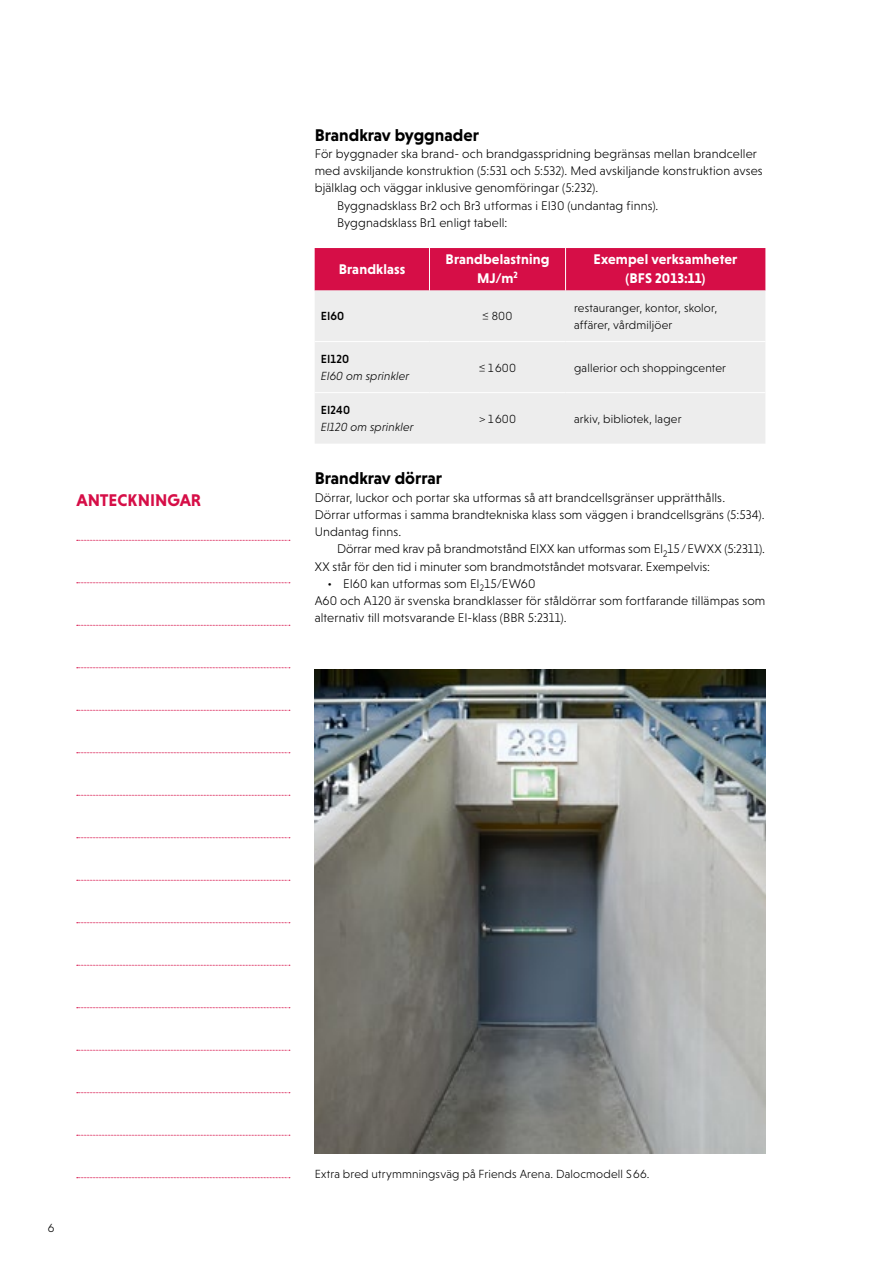
<style>
.page{position:relative;width:893px;height:1263px;background:#fff}
.page>*{position:absolute;margin:0;border:0;box-sizing:border-box;transform-origin:0 0}
.Bröd{font:700 17.25px "Niveau Grotesk";color:#000}
.Mellanrubr{font:700 17.25px "Niveau Grotesk";color:#d60e47}
.Tabellrubrik{font:700 14.25px/18.8px "Niveau Grotesk";letter-spacing:.01em;color:#fff;text-align:center}
.Bröd-2{font:300 12.75px/17.2px "Niveau Grotesk";letter-spacing:.01em;color:#000}
.Tabell_bröd{font:300 12px/16.5px "Niveau Grotesk";letter-spacing:.015em;color:#000}
.Bildtext{font:300 12px "Niveau Grotesk";letter-spacing:.015em;color:#000}
.Tabell_bröd-2{font:italic 300 12px "Niveau Grotesk";letter-spacing:.01em;color:#000}
.Tabell_bröd-3{font:500 12px "Niveau Grotesk";letter-spacing:.015em;color:#000}
</style>
<div class="page">
<div style="left:315px;top:248px;width:450px;height:43px;background:#d60e47"></div>
<div style="left:315px;top:291px;width:450px;height:153px;background:#ededed"></div>
<hr style="left:429px;top:248px;width:1px;height:43px;background:#fff">
<hr style="left:565px;top:248px;width:1px;height:43px;background:#fff">
<hr style="left:315px;top:341px;width:114px;height:1px;background:#fff">
<hr style="left:429px;top:341px;width:137px;height:1px;background:#fff">
<hr style="left:566px;top:341px;width:199px;height:1px;background:#fff">
<hr style="left:315px;top:392px;width:114px;height:1px;background:#fff">
<hr style="left:429px;top:392px;width:137px;height:1px;background:#fff">
<hr style="left:566px;top:392px;width:199px;height:1px;background:#fff">
<img style="left:315px;top:669px;width:450px;height:485px">
<svg style="left:77px;top:1177px;width:213px;height:1px"></svg>
<svg style="left:77px;top:1135px;width:213px;height:1px"></svg>
<svg style="left:77px;top:1092px;width:213px;height:1px"></svg>
<svg style="left:77px;top:1050px;width:213px;height:1px"></svg>
<svg style="left:77px;top:1007px;width:213px;height:1px"></svg>
<svg style="left:77px;top:965px;width:213px;height:1px"></svg>
<svg style="left:77px;top:922px;width:213px;height:1px"></svg>
<svg style="left:77px;top:880px;width:213px;height:1px"></svg>
<svg style="left:77px;top:837px;width:213px;height:1px"></svg>
<svg style="left:77px;top:795px;width:213px;height:1px"></svg>
<svg style="left:77px;top:752px;width:213px;height:1px"></svg>
<svg style="left:77px;top:710px;width:213px;height:1px"></svg>
<svg style="left:77px;top:667px;width:213px;height:1px"></svg>
<svg style="left:77px;top:625px;width:213px;height:1px"></svg>
<svg style="left:77px;top:582px;width:213px;height:1px"></svg>
<svg style="left:77px;top:540px;width:213px;height:1px"></svg>
<p class="Mellanrubr" style="left:77px;top:490px;width:126px">ANTECKNINGAR</p>
<p class="Bröd" style="left:315px;top:125px;width:166px">Brandkrav byggnader</p>
<p class="Bröd-2" style="left:315px;top:145px;width:449px">För byggnader ska brand- och brandgasspridning begränsas mellan brandceller med avskiljande konstruktion (5:531 och 5:532). Med avskiljande konstruktion avses bjälklag och väggar inklusive genomföringar (5:232).</p>
<p class="Bröd-2" style="left:337px;top:196px;width:323px">Byggnadsklass Br2 och Br3 utformas i EI30 (undantag finns).</p>
<p class="Bröd-2" style="left:337px;top:214px;width:172px">Byggnadsklass Br1 enligt tabell:</p>
<p class="Tabellrubrik" style="left:339px;top:259px;width:68px">Brandklass</p>
<p class="Tabellrubrik" style="left:446px;top:250px;width:105px">Brandbelastning<br>MJ/m<sup>2</sup></p>
<p class="Tabellrubrik" style="left:594px;top:250px;width:145px">Exempel verksamheter (BFS 2013:11)</p>
<p class="Tabell_bröd-3" style="left:321px;top:310px;width:25px">EI60</p>
<p class="Tabell_bröd" style="left:482px;top:308px;width:32px">≥ 800</p>
<p class="Tabell_bröd" style="left:574px;top:300px;width:145px">restauranger, kontor, skolor, affärer, vårdmiljöer</p>
<p class="Tabell_bröd-3" style="left:321px;top:352px;width:30px">EI120</p>
<p class="Tabell_bröd-2" style="left:321px;top:369px;width:90px">EI60 om sprinkler</p>
<p class="Tabell_bröd" style="left:479px;top:359px;width:39px">≥ 1600</p>
<p class="Tabell_bröd" style="left:574px;top:359px;width:153px">gallerior och shoppingcenter</p>
<p class="Tabell_bröd-3" style="left:321px;top:403px;width:31px">EI240</p>
<p class="Tabell_bröd-2" style="left:321px;top:420px;width:95px">EI120 om sprinkler</p>
<p class="Tabell_bröd" style="left:479px;top:410px;width:39px">&gt; 1600</p>
<p class="Tabell_bröd" style="left:574px;top:410px;width:109px">arkiv, bibliotek, lager</p>
<p class="Bröd" style="left:315px;top:469px;width:129px">Brandkrav dörrar</p>
<p class="Bröd-2" style="left:315px;top:489px;width:451px">Dörrar, luckor och portar ska utformas så att brandcellsgränser upprätthålls.<br>Dörrar utformas i samma brandtekniska klass som väggen i brandcellsgräns (5:534).<br>Undantag finns.</p>
<p class="Bröd-2" style="left:315px;top:540px;width:452px;text-indent:22px">Dörrar med krav på brandmotstånd EIXX kan utformas som EI<sub>2</sub>15/EWXX (5:2311).<br>XX står för den tid i minuter som brandmotståndet motsvarar. Exempelvis:</p>
<p class="Bröd-2" style="left:327px;top:575px;width:210px">• EI60 kan utformas som EI<sub>2</sub>15/EW60</p>
<p class="Bröd-2" style="left:315px;top:592px;width:452px">A60 och A120 är svenska brandklasser för ståldörrar som fortfarande tillämpas som alternativ till motsvarande EI-klass (BBR 5:2311).</p>
<p class="Bildtext" style="left:48px;top:1221px;width:8px">6</p>
<p class="Bildtext" style="left:315px;top:1167px;width:336px">Extra bred utrymmningsväg på Friends Arena. Dalocmodell S66.</p>
</div>
